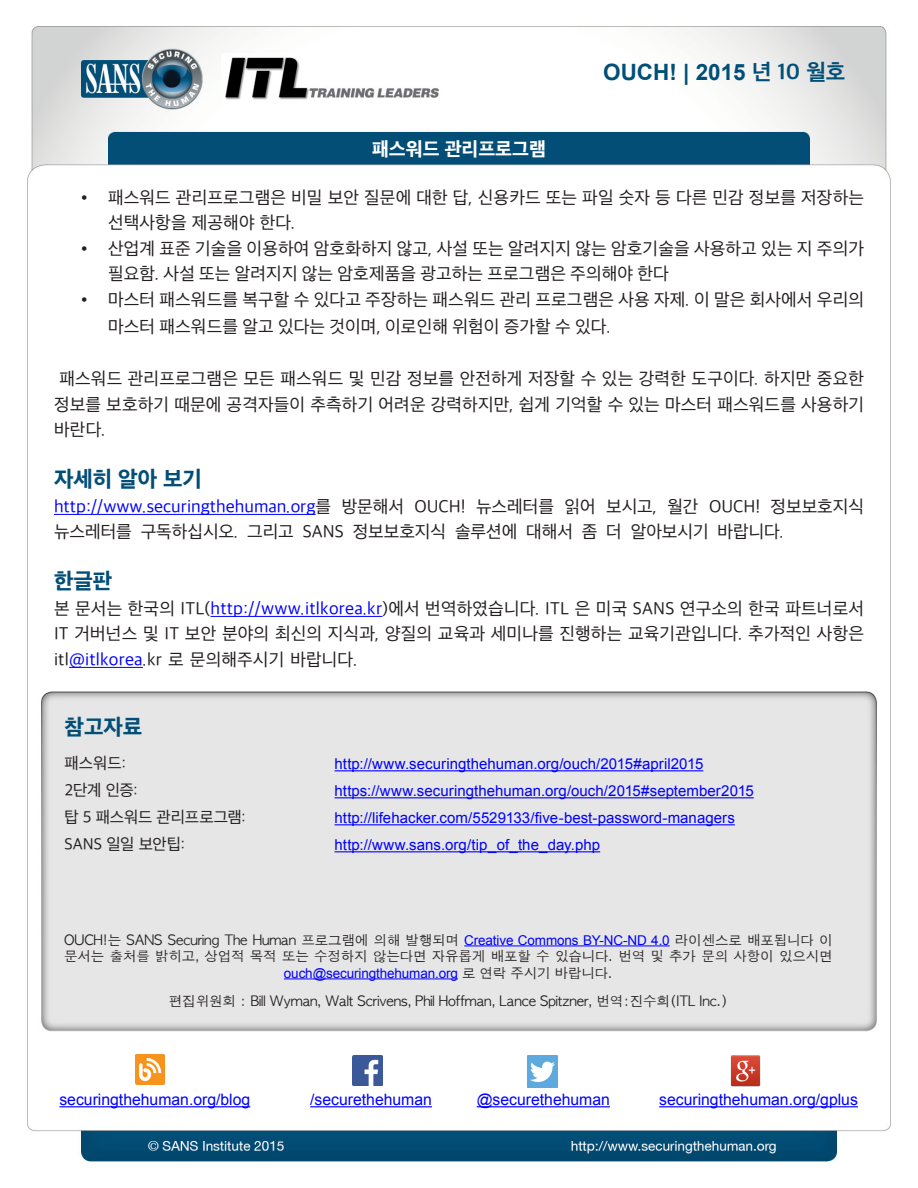
<style>
.page{position:relative;width:918px;height:1188px;background:#fff}
.page>*{position:absolute;margin:0;border:0;box-sizing:border-box;transform-origin:0 0}
.t1{font:700 22.5px "Arial";color:#004f77}
.MainText{font:800 22.5px "Apple SD Gothic Neo";color:#024e77}
.t2{font:800 19.5px "Apple SD Gothic Neo";color:#fff}
.MainText-2{font:18px/25.5px "Apple SD Gothic Neo";letter-spacing:.01em;color:#231f20;text-align:justify}
.MainText-3{font:18px "Apple SD Gothic Neo";color:#00f}
.t3{font:18px "Arial";color:#231f20}
.t4{font:16.5px "Apple SD Gothic Neo";letter-spacing:-.005em;color:#231f20}
.t5{font:15.75px "Arial";color:#00f}
.t6{font:15px "Arial";letter-spacing:.005em;color:#00f}
.t7{font:13.5px/16.5px "Apple Gothic";letter-spacing:-.01em;color:#231f20;text-align:center}
.s1{font-family:"Apple SD Gothic Neo"}
.s2{color:#231f20}
.s3{color:#00f}
.s4{font-family:"Arial";color:#00f}
</style>
<div class="page">
<img style="left:27px;top:26px;width:864px;height:1136px">
<hr style="left:54px;top:514px;width:262px;height:1px;background:#00f">
<hr style="left:211px;top:616px;width:172px;height:1px;background:#00f">
<hr style="left:69px;top:667px;width:74px;height:1px;background:#00f">
<hr style="left:464px;top:945px;width:206px;height:1px;background:#00f">
<hr style="left:284px;top:978px;width:174px;height:1px;background:#00f">
<hr style="left:335px;top:770px;width:368px;height:1px;background:#00f">
<hr style="left:335px;top:797px;width:419px;height:1px;background:#00f">
<hr style="left:335px;top:824px;width:400px;height:1px;background:#00f">
<hr style="left:335px;top:851px;width:265px;height:1px;background:#00f">
<img style="left:135px;top:1054px;width:30px;height:30px">
<hr style="left:59px;top:1106px;width:191px;height:1px;background:#00f">
<img style="left:353px;top:1055px;width:29px;height:30px">
<hr style="left:310px;top:1106px;width:122px;height:1px;background:#00f">
<img style="left:527px;top:1055px;width:30px;height:32px">
<hr style="left:477px;top:1106px;width:133px;height:1px;background:#00f">
<img style="left:730px;top:1054px;width:30px;height:32px">
<hr style="left:659px;top:1106px;width:199px;height:1px;background:#00f">
<p class="t1" style="left:603px;top:57px;width:244px">OUCH! | 2015 <span class="s1">년 10 월호</span></p>
<p class="t3" style="left:81px;top:186px;width:8px">•</p>
<p class="t3" style="left:81px;top:237px;width:8px">•</p>
<p class="t3" style="left:81px;top:288px;width:8px">•</p>
<p class="t2" style="left:372px;top:141px;width:175px">패스워드 관리프로그램</p>
<p class="MainText-2" style="left:108px;top:185px;width:758px">패스워드 관리프로그램은 비밀 보안 질문에 대한 답, 신용카드 또는 파일 숫자 등 다른 민감 정보를 저장하는</p>
<p class="MainText-2" style="left:108px;top:211px;width:189px">선택사항을 제공해야 한다.</p>
<p class="MainText-2" style="left:108px;top:236px;width:758px">산업계 표준 기술을 이용하여 암호화하지 않고, 사설 또는 알려지지 않는 암호기술을 사용하고 있는 지 주의가</p>
<p class="MainText-2" style="left:108px;top:262px;width:562px">필요함. 사설 또는 알려지지 않는 암호제품을 광고하는 프로그램은 주의해야 한다</p>
<p class="MainText-2" style="left:108px;top:287px;width:758px">마스터 패스워드를 복구할 수 있다고 주장하는 패스워드 관리 프로그램은 사용 자제 이. 말은 회사에서 우리의</p>
<p class="MainText-2" style="left:108px;top:314px;width:504px">마스터 패스워드를 알고 있다는 것이며, 이로인해 위험이 증가할 수 있다.</p>
<p class="MainText-2" style="left:54px;top:367px;width:812px;text-indent:5px">패스워드 관리프로그램은 모든 패스워드 및 민감 정보를 안전하게 저장할 수 있는 강력한 도구이다. 하지만 중요한 정보를 보호하기 때문에 공격자들이 추측하기 어려운 강력하지만, 쉽게 기억할 수 있는 마스터 패스워드를 사용하기 바란다.</p>
<p class="MainText" style="left:54px;top:469px;width:150px">자세히 알아 보기</p>
<p class="MainText-2" style="left:771px;top:494px;width:95px">정보보호지식</p>
<p class="MainText-2" style="left:342px;top:494px;width:64px">방문해서</p>
<p class="MainText-2" style="left:476px;top:494px;width:79px">뉴스레터를</p>
<p class="MainText-2" style="left:564px;top:494px;width:33px">읽어</p>
<p class="MainText-2" style="left:606px;top:494px;width:52px">보시고,</p>
<p class="MainText-2" style="left:667px;top:494px;width:33px">월간</p>
<p class="MainText-3" style="left:54px;top:498px;width:279px">http://www.securingthehuman.org<span class="s2">를</span></p>
<p class="MainText-2" style="left:415px;top:494px;width:52px">OUCH!</p>
<p class="MainText-2" style="left:709px;top:494px;width:52px">OUCH!</p>
<p class="MainText-2" style="left:54px;top:520px;width:79px">뉴스레터를</p>
<p class="MainText" style="left:54px;top:571px;width:60px">한글판</p>
<p class="MainText-2" style="left:54px;top:596px;width:812px">본 문서는 한국의 ITL(<span class="s3">http://www.itlkorea.kr</span>)에서 번역하였습니다. ITL 은 미국 SANS 연구소의 한국 파트너로서 IT 거버넌스 및 IT 보안 분야의 최신의 지식과, 양질의 교육과 세미나를 진행하는 교육기관입니다. 추가적인 사항은 itl<span class="s3">@itlkorea</span>.kr 로 문의해주시기 바랍니다.</p>
<p class="MainText-2" style="left:141px;top:520px;width:99px">구독하십시오.</p>
<p class="MainText-2" style="left:247px;top:520px;width:48px">그리고</p>
<p class="MainText-2" style="left:353px;top:520px;width:95px">정보보호지식</p>
<p class="MainText-2" style="left:455px;top:520px;width:64px">솔루션에</p>
<p class="MainText-2" style="left:526px;top:520px;width:48px">대해서</p>
<p class="MainText-2" style="left:606px;top:520px;width:17px">더</p>
<p class="MainText-2" style="left:631px;top:520px;width:79px">알아보시기</p>
<p class="MainText-2" style="left:718px;top:520px;width:68px">바랍니다.</p>
<p class="MainText-2" style="left:582px;top:520px;width:17px">좀</p>
<p class="MainText-2" style="left:303px;top:520px;width:43px">SANS</p>
<p class="MainText" style="left:65px;top:717px;width:79px">참고자료</p>
<p class="t4" style="left:65px;top:756px;width:63px">패스워드:</p>
<p class="t6" style="left:335px;top:754px;width:370px">http://www.securingthehuman.org/ouch/2015#april2015</p>
<p class="t4" style="left:65px;top:783px;width:75px">2단계 인증:</p>
<p class="t6" style="left:335px;top:781px;width:421px">https://www.securingthehuman.org/ouch/2015#september2015</p>
<p class="t4" style="left:65px;top:810px;width:183px">탑 5 패스워드 관리프로그램:</p>
<p class="t6" style="left:335px;top:808px;width:402px">http://lifehacker.com/5529133/five-best-password-managers</p>
<p class="t4" style="left:65px;top:837px;width:122px">SANS 일일 보안팁:</p>
<p class="t6" style="left:335px;top:835px;width:267px">http://www.sans.org/tip_of_the_day.php</p>
<p class="t7" style="left:64px;top:932px;width:770px">OUCH 는! SANS Securing The Human 프로그램에 의해 발행되며 <span class="s4">Creative Commons BY-NC-ND 4.0</span> 라이센스로 배포됩니다 이 문서는 출처를 밝히고, 상업적 목적 또는 수정하지 않는다면 자유롭게 배포할 수 있습니다. 번역 및 추가 문의 사항이 있으시면 <span class="s4">ouch@securingthehuman.org</span> 로 연락 주시기 바랍니다.</p>
<p class="t7" style="left:169px;top:993px;width:561px">편집위원회 : Bill Wyman, Walt Scrivens, Phil Hoffman, Lance Spitzner, 번역:진수희(ITL Inc (.</p>
<p class="t5" style="left:59px;top:1089px;width:192px">securingthehuman.org/blog</p>
<p class="t5" style="left:310px;top:1089px;width:123px">/securethehuman</p>
<p class="t5" style="left:477px;top:1089px;width:135px">@securethehuman</p>
<p class="t5" style="left:659px;top:1089px;width:200px">securingthehuman.org/gplus</p>
</div>
